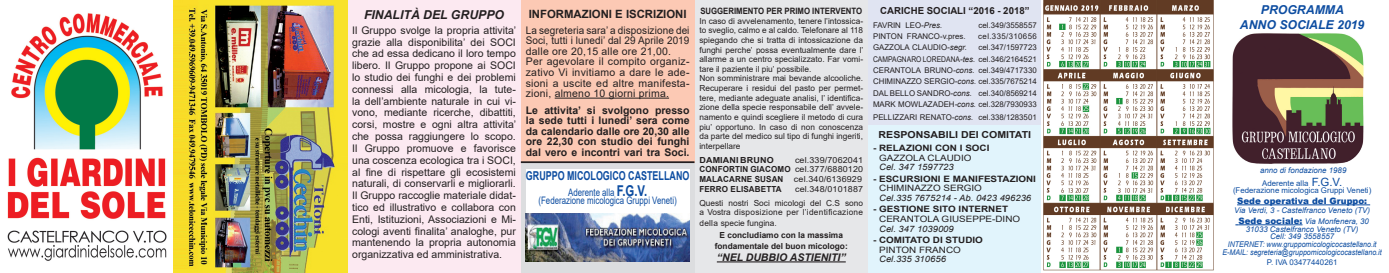
<style>
.page{position:relative;width:1389px;height:273px;background:#fff}
.page>*{position:absolute;margin:0;border:0;box-sizing:border-box;transform-origin:0 0}
.t1{font:700 12.25px "Arial";color:#0d4da1;scale:.73 1}
.t2{font:italic 700 12.25px "Arial";color:#0d4da1}
.t3{font:italic 700 12.25px "Arial";color:#231f20}
.t4{font:700 11.38px "Arial";color:#231f20}
.t5{font:10.5px/11.8px "Arial";letter-spacing:.005em;color:#231f20;text-align:justify}
.t6{font:700 10.5px/10.5px "Arial";color:#231f20;text-align:justify}
.t7{font:10.5px/10.5px "Arial";letter-spacing:.005em;color:#231f20;text-align:justify;scale:.95 1}
.t8{font:italic 700 10.5px "Arial";color:#231f20}
.t9{font:10.33px "Arial";color:#0d4da1;scale:.76 1}
.t10{font:700 9.62px "Arial";color:#231f20}
.t11{font:700 9.62px "Arial";color:#231f20;scale:1.1 1}
.t12{font:700 8.75px "Arial";color:#231f20;scale:1.13 1}
.t13{font:italic 8.75px "Arial";color:#231f20;scale:1.08 1}
.t14{font:8.75px "Arial";color:#231f20;scale:1.13 1}
.t15{font:700 8.75px "Arial";color:#231f20;scale:.89 1}
.t16{font:900 8.75px "Arial";color:#0d4da1}
.t17{font:8.31px/9.6px "Arial";color:#231f20;text-align:justify}
.t18{font:700 8.31px "Arial";letter-spacing:.015em;color:#231f20}
.t19{font:8.31px "Arial";color:#231f20;scale:1.08 1}
.t20{font:8.31px "Arial";letter-spacing:.03em;color:#231f20}
.t21{font:700 8.31px "Arial";letter-spacing:.015em;color:#231f20;scale:1.08 1}
.t22{font:7.88px/11.4px "Arial";color:#231f20}
.t23{font:italic 7.88px "Arial";color:#0d4da1}
.t24{font:italic 7.88px "Arial";color:#0d4da1;scale:.9 1}
.t25{font:7.88px "Arial";color:#0d4da1}
.t26{font:7.88px "Arial";color:#231f20;scale:.86 1}
.t27{font:7.88px "Arial";letter-spacing:.045em;color:#231f20}
.s1{font-weight:700;font-size:14.88px}
.s2{font-weight:400}
.s3{font-style:italic}
.s4{font-size:11.38px}
.s5{font-weight:900;font-style:normal;font-size:8.75px}
</style>
<div class="page">
<div style="left:694px;top:0;width:174px;height:273px;background:#e6e7e9"></div>
<div style="left:521px;top:161px;width:173px;height:112px;background:#dcdddf"></div>
<div style="left:868px;top:0;width:174px;height:139px;background:#e0e4f2"></div>
<div style="left:868px;top:125px;width:174px;height:148px;background:#e1f4fc"></div>
<div style="left:347px;top:0;width:174px;height:273px;background:#fce9f1"></div>
<div style="left:521px;top:0;width:173px;height:162px;background:#fcc9b4"></div>
<hr style="left:521px;top:161px;width:173px;height:2px;background:#231f20">
<div style="left:526px;top:170px;width:164px;height:86px;background:#fff"></div>
<hr style="left:555px;top:98px;width:114px;height:1px;background:#231f20">
<hr style="left:717px;top:261px;width:129px;height:1px;background:#231f20">
<img style="left:7px;top:0;width:340px;height:273px">
<img style="left:1232px;top:33px;width:132px;height:131px">
<hr style="left:1237px;top:204px;width:133px;height:1px;background:#0d4da1">
<hr style="left:1238px;top:224px;width:65px;height:1px;background:#0d4da1">
<img style="left:526px;top:213px;width:164px;height:48px">
<img style="left:1043px;top:0;width:171px;height:271px">
<p class="t3" style="left:364px;top:6px;width:141px">FINALITÀ DEL GRUPPO</p>
<p class="t5" style="left:352px;top:24px;width:166px">Il Gruppo svolge la propria attivita’ grazie alla disponibilita’ dei SOCI che ad essa dedicano il loro tempo libero. Il Gruppo propone ai SOCI lo studio dei funghi e dei problemi connessi alla micologia, la tute&shy;la dell’ambiente naturale in cui vi&shy;vono, mediante ricerche, dibattiti, corsi, mostre e ogni altra attivita’ che possa raggiungere lo scopo.</p>
<p class="t5" style="left:352px;top:142px;width:165px">Il Gruppo promuove e favorisce una coscenza ecologica tra i SOCI, al fine di rispettare gli ecosistemi naturali, di conservarli e migliorarli.<br>Il Gruppo raccoglie materiale didat&shy;tico ed illustrativo e collabora con Enti, Istituzioni, Associazioni e Mi&shy;cologi aventi finalita’ analoghe, pur mantenendo la propria autonomia organizzativa ed amministrativa.</p>
<p class="t4" style="left:529px;top:6px;width:159px">INFORMAZIONI E ISCRIZIONI</p>
<p class="t7" style="left:526px;top:25px;width:174px">La segreteria sara’ a disposizione dei Soci, tutti i lunedi’ dal 29 Aprile 2019 dalle ore 20,15 alle ore 21,00.</p>
<p class="t5" style="left:526px;top:56px;width:165px;line-height:10.5px">Per agevolare il compito organiz&shy;zativo Vi invitiamo a dare le ade&shy;sioni a uscite ed altre manifesta&shy;zioni, almeno 10 giorni prima.</p>
<p class="t6" style="left:526px;top:105px;width:165px">Le attivita’ si svolgono presso la sede tutti i lunedi’ sera come da calendario dalle ore 20,30 alle ore 22,30 con studio dei funghi dal vero e incontri vari tra Soci.</p>
<p class="t1" style="left:526px;top:167px;width:225px">GRUPPO MICOLOGICO CASTELLANO</p>
<p class="t9" style="left:568px;top:185px;width:106px">Aderente alla <span class="s1">F.G.V.</span></p>
<p class="t9" style="left:539px;top:193px;width:183px">(Federazione micologica Gruppi Veneti)</p>
<p class="t15" style="left:700px;top:5px;width:183px">SUGGERIMENTO PER PRIMO INTERVENTO</p>
<p class="t17" style="left:699px;top:16px;width:166px">In caso di avvelenamento, tenere l’intossica&shy;to sveglio, calmo e al caldo. Telefonare al 118 spiegando che si tratta di intossicazione da funghi perche’ possa eventualmente dare l’ allarme a un centro specializzato. Far vomi&shy;tare il paziente il piu’ possibile.</p>
<p class="t17" style="left:699px;top:74px;width:165px">Non somministrare mai bevande alcooliche.<br>Recuperare i residui del pasto per permet&shy;tere, mediante adeguate analisi, l’ identifica&shy;zione della specie responsabile dell’ avvele&shy;namento e quindi scegliere il metodo di cura piu’ opportuno. In caso di non conoscenza da parte del medico sul tipo di funghi ingeriti, interpellare</p>
<p class="t21" style="left:699px;top:154px;width:70px">DAMIANI BRUNO</p>
<p class="t19" style="left:795px;top:154px;width:65px">cel.339/7062041</p>
<p class="t18" style="left:699px;top:164px;width:165px">CONFORTIN GIACOMO <span class="s2">cel.377/6880120</span></p>
<p class="t18" style="left:699px;top:173px;width:85px">MALACARNE SUSAN</p>
<p class="t19" style="left:794px;top:174px;width:65px">cel.340/6136929</p>
<p class="t18" style="left:699px;top:183px;width:84px">FERRO ELISABETTA</p>
<p class="t19" style="left:795px;top:183px;width:65px">cel.348/0101887</p>
<p class="t17" style="left:699px;top:198px;width:165px">Questi nostri Soci micologi del C.S sono</p>
<p class="t20" style="left:699px;top:207px;width:165px">a Vostra disposizione per l’identificazione</p>
<p class="t17" style="left:699px;top:218px;width:79px">della specie fungina.</p>
<p class="t18" style="left:720px;top:229px;width:125px">E concludiamo con la massima</p>
<p class="t18" style="left:715px;top:240px;width:135px">fondamentale del buon micologo:</p>
<p class="t8" style="left:717px;top:250px;width:130px">“NEL DUBBIO ASTIENITI”</p>
<p class="t10" style="left:880px;top:4px;width:151px">CARICHE SOCIALI “2016 - 2018”</p>
<p class="t22" style="left:873px;top:19px;width:71px">FAVRIN LEO<span class="s3">-Pres.</span></p>
<p class="t22" style="left:979px;top:19px;width:60px">cel.349/3558557</p>
<p class="t22" style="left:873px;top:30px;width:94px">PINTON FRANCO-v.pres.</p>
<p class="t27" style="left:978px;top:31px;width:60px">cel.335/310656</p>
<p class="t22" style="left:873px;top:42px;width:96px">GAZZOLA CLAUDIO<span class="s3">-segr.</span></p>
<p class="t22" style="left:979px;top:42px;width:60px">cel.347/1597723</p>
<p class="t26" style="left:873px;top:54px;width:192px">CAMPAGNARO LOREDANA<span class="s3">-tes.</span> cel.346/2164521</p>
<p class="t22" style="left:873px;top:65px;width:165px">CERANTOLA BRUNO<span class="s3">-cons.</span> cel.349/4717330</p>
<p class="t22" style="left:873px;top:76px;width:165px">CHIMINAZZO SERGIO<span class="s3">-cons.</span> cel.335/7675214</p>
<p class="t22" style="left:873px;top:87px;width:165px">DAL BELLO SANDRO<span class="s3">-cons.</span> cel.340/8569214<br>MARK MOWLAZADEH<span class="s3">-cons.</span> cel.328/7930933</p>
<p class="t22" style="left:873px;top:111px;width:165px">PELLIZZARI RENATO<span class="s3">-cons.</span> cel.338/1283501</p>
<p class="t11" style="left:879px;top:128px;width:140px">RESPONSABILI DEI COMITATI</p>
<p class="t12" style="left:873px;top:142px;width:105px">- RELAZIONI CON I SOCI</p>
<p class="t14" style="left:879px;top:151px;width:83px">GAZZOLA CLAUDIO</p>
<p class="t13" style="left:879px;top:161px;width:71px">Cel. 347 1597723</p>
<p class="t12" style="left:873px;top:172px;width:146px">- ESCURSIONI E MANIFESTAZIONI</p>
<p class="t14" style="left:879px;top:182px;width:92px">CHIMINAZZO SERGIO</p>
<p class="t13" style="left:879px;top:192px;width:142px">Cel.335 7675214 - Ab. 0423 496236</p>
<p class="t12" style="left:873px;top:203px;width:121px">- GESTIONE SITO INTERNET</p>
<p class="t14" style="left:879px;top:213px;width:126px">CERANTOLA GIUSEPPE-DINO</p>
<p class="t13" style="left:879px;top:223px;width:71px">Cel. 347 1039009</p>
<p class="t12" style="left:873px;top:234px;width:99px">- COMITATO DI STUDIO</p>
<p class="t14" style="left:879px;top:243px;width:74px">PINTON FRANCO</p>
<p class="t13" style="left:879px;top:253px;width:63px">Cel.335 310656</p>
<p class="t2" style="left:1261px;top:1px;width:85px">PROGRAMMA</p>
<p class="t2" style="left:1240px;top:16px;width:126px">ANNO SOCIALE 2019</p>
<p class="t23" style="left:1260px;top:165px;width:88px">anno di fondazione 1989</p>
<p class="t25" style="left:1262px;top:178px;width:82px">Aderente alla <span class="s4">F.G.V.</span></p>
<p class="t25" style="left:1233px;top:184px;width:140px">(Federazione micologica Gruppi Veneti)</p>
<p class="t16" style="left:1237px;top:194px;width:132px">Sede operativa del Gruppo:</p>
<p class="t23" style="left:1234px;top:205px;width:137px">Via Verdi, 3 - Castelfranco Veneto (TV)</p>
<p class="t23" style="left:1238px;top:216px;width:132px"><span class="s5">Sede sociale:</span> Via Monfenera, 30</p>
<p class="t23" style="left:1246px;top:224px;width:114px">31033 Castelfranco Veneto (TV)</p>
<p class="t23" style="left:1270px;top:231px;width:65px">Cell: 349 3558557</p>
<p class="t24" style="left:1228px;top:239px;width:167px">INTERNET: www.gruppomicologicocastellano.it</p>
<p class="t24" style="left:1223px;top:247px;width:178px">E-MAIL: segreteria@gruppomicologicocastellano.it</p>
<p class="t25" style="left:1267px;top:256px;width:72px">P. IVA 03477440261</p>
</div>
